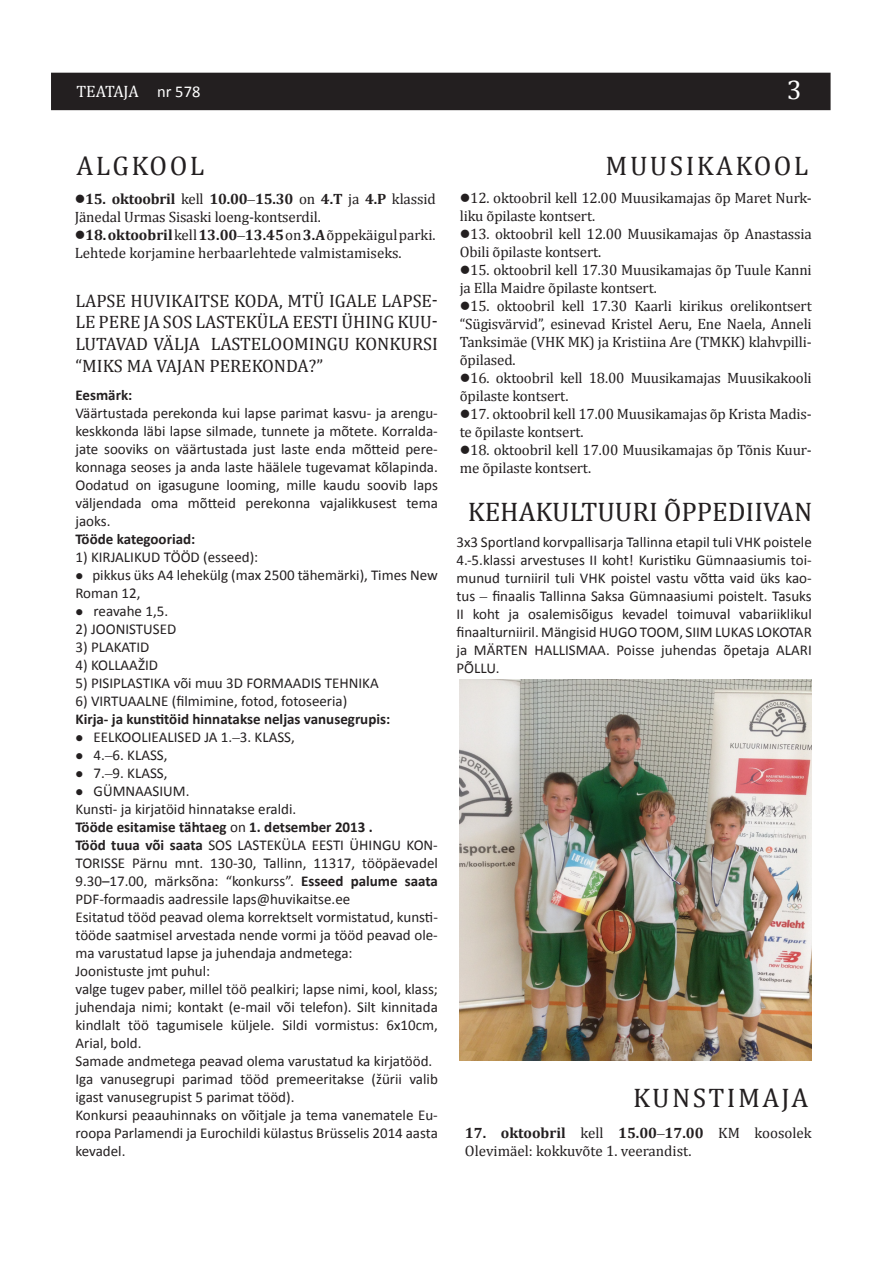
<style>
.page{position:relative;width:893px;height:1263px;background:#fff}
.page>*{position:absolute;margin:0;border:0;box-sizing:border-box;transform-origin:0 0}
.t1{font:27px "Cambria";letter-spacing:.09em;color:#231f20}
.t2{font:27px "Cambria";color:#231f20}
.t3{font:27px "Cambria";color:#fff}
.t4{font:18px/21.6px "Cambria";color:#231f20;text-align:justify}
.t5{font:16.5px "Cambria";letter-spacing:-.015em;color:#fff}
.t6{font:15px/18px "Calibri";color:#231f20;text-align:justify}
.t7{font:15px/18px "Cambria";letter-spacing:-.01em;color:#231f20}
.t8{font:700 15px "Calibri";color:#231f20}
.s1{font-family:"Calibri"}
.s2{font-weight:700}
.s3{font-family:"Times New Roman"}
.s4{font-weight:400}
</style>
<div class="page">
<div style="left:51px;top:73px;width:780px;height:37px;background:#231f20"></div>
<img style="left:460px;top:680px;width:352px;height:380px">
<p class="t5" style="left:77px;top:82px;width:125px">TEATAJA <span class="s1">nr 578</span></p>
<p class="t3" style="left:787px;top:74px;width:16px">3</p>
<p class="t1" style="left:77px;top:150px;width:129px">ALGKOOL</p>
<p class="t1" style="left:606px;top:150px;width:204px">MUUSIKAKOOL</p>
<p class="t7" style="left:75px;top:190px;width:362px">●<span class="s2">15. oktoobril</span> kell <span class="s2">10.00</span><span class="s3">–</span><span class="s2">15.30</span> on <span class="s2">4.T</span> ja <span class="s2">4.P</span> klassid<br>Jänedal Urmas Sisaski loeng-kontserdil.</p>
<p class="t7" style="left:75px;top:226px;width:362px">●<span class="s2">18. oktoobril</span> kell <span class="s2">13.00</span><span class="s3">–</span><span class="s2">13.45</span> on <span class="s2">3.A</span> õppekäigul parki.<br>Lehtede korjamine herbaarlehtede valmistamiseks.</p>
<p class="t7" style="left:460px;top:189px;width:353px">●12. oktoobril kell 12.00 Muusikamajas õp Maret Nurk&shy;liku õpilaste kontsert.</p>
<p class="t7" style="left:460px;top:225px;width:353px">●13. oktoobril kell 12.00 Muusikamajas õp Anastassia<br>Obili õpilaste kontsert.</p>
<p class="t7" style="left:460px;top:261px;width:353px">●15. oktoobril kell 17.30 Muusikamajas õp Tuule Kanni ja Ella Maidre õpilaste kontsert.</p>
<p class="t7" style="left:460px;top:297px;width:353px;text-align:justify">●15. oktoobril kell 17.30 Kaarli kirikus orelikontsert “Sügisvärvid”, esinevad Kristel Aeru, Ene Naela, Anneli Tanksimäe (VHK MK) ja Kristiina Are (TMKK) klahvpilli&shy;õpilased.</p>
<p class="t7" style="left:460px;top:369px;width:353px">●16. oktoobril kell 18.00 Muusikamajas Muusikakooli õpilaste kontsert.</p>
<p class="t7" style="left:460px;top:405px;width:354px">●17. oktoobril kell 17.00 Muusikamajas õp Krista Madis&shy;te õpilaste kontsert.</p>
<p class="t7" style="left:460px;top:441px;width:354px">●18. oktoobril kell 17.00 Muusikamajas õp Tõnis Kuur&shy;me õpilaste kontsert.</p>
<p class="t4" style="left:75px;top:290px;width:364px">LAPSE HUVIKAITSE KODA, MTÜ IGALE LAPSE-LE PERE JA SOS LASTEKÜLA EESTI ÜHING KUU-LUTAVAD VÄLJA LASTELOOMINGU KONKURSI “MIKS MA VAJAN PEREKONDA?”</p>
<p class="t8" style="left:75px;top:386px;width:58px">Eesmärk:</p>
<p class="t6" style="left:75px;top:404px;width:364px">Väärtustada perekonda kui lapse parimat kasvu- ja arengu&shy;keskkonda läbi lapse silmade, tunnete ja mõtete. Korralda&shy;jate sooviks on väärtustada just laste enda mõtteid pere&shy;konnaga seoses ja anda laste häälele tugevamat kõlapinda.<br>Oodatud on igasugune looming, mille kaudu soovib laps väljendada oma mõtteid perekonna vajalikkusest tema jaoks.</p>
<p class="t8" style="left:75px;top:530px;width:121px">Tööde kategooriad:</p>
<p class="t6" style="left:75px;top:548px;width:184px">1) KIRJALIKUD TÖÖD (esseed):</p>
<p class="t6" style="left:75px;top:566px;width:364px">● pikkus üks A4 lehekülg (max 2500 tähemärki), Times New<br>Roman 12,</p>
<p class="t6" style="left:75px;top:602px;width:94px">● reavahe 1,5.</p>
<p class="t6" style="left:75px;top:620px;width:102px">2) JOONISTUSED</p>
<p class="t6" style="left:75px;top:638px;width:75px">3) PLAKATID</p>
<p class="t6" style="left:75px;top:656px;width:84px">4) KOLLAAŽID</p>
<p class="t6" style="left:75px;top:674px;width:305px">5) PISIPLASTIKA või muu 3D FORMAADIS TEHNIKA</p>
<p class="t6" style="left:75px;top:692px;width:273px">6) VIRTUAALNE (filmimine, fotod, fotoseeria)</p>
<p class="t8" style="left:75px;top:710px;width:316px">Kirja- ja kunstitöid hinnatakse neljas vanusegrupis:</p>
<p class="t6" style="left:75px;top:728px;width:221px">● EELKOOLIEALISED JA 1.<span class="s3">–</span>3. KLASS,</p>
<p class="t6" style="left:75px;top:746px;width:94px">● 4.<span class="s3">–</span>6. KLASS,</p>
<p class="t6" style="left:75px;top:764px;width:94px">● 7.<span class="s3">–</span>9. KLASS,</p>
<p class="t6" style="left:75px;top:782px;width:115px">● GÜMNAASIUM.</p>
<p class="t6" style="left:75px;top:800px;width:222px">Kunsti- ja kirjatöid hinnatakse eraldi.</p>
<p class="t8" style="left:75px;top:818px;width:299px">Tööde esitamise tähtaeg <span class="s4">on</span> 1. detsember 2013 .</p>
<p class="t6" style="left:75px;top:836px;width:364px"><span class="s2">Tööd tuua või saata</span> SOS LASTEKÜLA EESTI ÜHINGU KON-TORISSE Pärnu mnt. 130-30, Tallinn, 11317, tööpäevadel 9.30–17.00, märksõna: “konkurss”. <span class="s2">Esseed palume saata </span>PDF-formaadis aadressile laps@huvikaitse.ee</p>
<p class="t6" style="left:75px;top:908px;width:364px">Esitatud tööd peavad olema korrektselt vormistatud, kunsti&shy;tööde saatmisel arvestada nende vormi ja tööd peavad ole&shy;ma varustatud lapse ja juhendaja andmetega:</p>
<p class="t6" style="left:75px;top:962px;width:136px">Joonistuste jmt puhul:</p>
<p class="t6" style="left:75px;top:980px;width:364px">valge tugev paber, millel töö pealkiri; lapse nimi, kool, klass; juhendaja nimi; kontakt (e-mail või telefon). Silt kinnitada kindlalt töö tagumisele küljele. Sildi vormistus: 6x10cm, Arial, bold.</p>
<p class="t6" style="left:75px;top:1052px;width:358px">Samade andmetega peavad olema varustatud ka kirjatööd.</p>
<p class="t6" style="left:75px;top:1070px;width:364px">Iga vanusegrupi parimad tööd premeeritakse (žürii valib igast vanusegrupist 5 parimat tööd).</p>
<p class="t6" style="left:75px;top:1106px;width:364px">Konkursi peaauhinnaks on võitjale ja tema vanematele Eu&shy;roopa Parlamendi ja Eurochildi külastus Brüsselis 2014 aasta kevadel.</p>
<p class="t2" style="left:468px;top:495px;width:346px">KEHAKULTUURI ÕPPEDIIVAN</p>
<p class="t6" style="left:456px;top:533px;width:357px">3x3 Sportland korvpallisarja Tallinna etapil tuli VHK poistele 4.-5.klassi arvestuses II koht! Kuristiku Gümnaasiumis toi&shy;munud turniiril tuli VHK poistel vastu võtta vaid üks kao&shy;tus <span class="s3">–</span> finaalis Tallinna Saksa Gümnaasiumi poistelt. Tasuks II koht ja osalemisõigus kevadel toimuval vabariiklikul finaalturniiril. Mängisid HUGO TOOM, SIIM LUKAS LOKOTAR ja MÄRTEN HALLISMAA. Poisse juhendas õpetaja ALARI PÕLLU.</p>
<p class="t1" style="left:633px;top:1081px;width:177px">KUNSTIMAJA</p>
<p class="t7" style="left:465px;top:1123px;width:348px"><span class="s2">17. oktoobril</span> kell <span class="s2">15.00</span><span class="s3">–</span><span class="s2">17.00</span> KM koosolek<br>Olevimäel: kokkuvõte 1. veerandist.</p>
</div>
